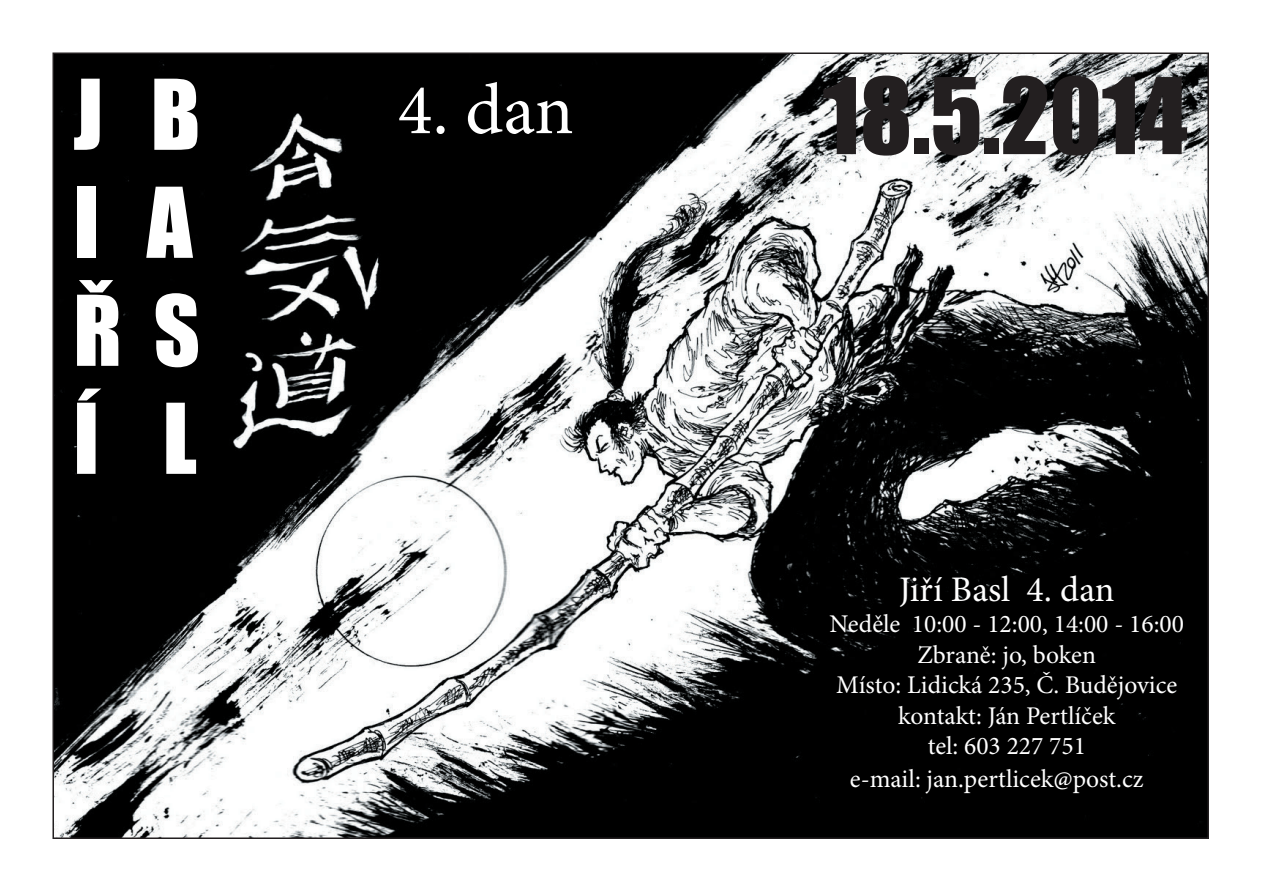
<style>
.page{position:relative;width:1263px;height:893px;background:#fff}
.page>*{position:absolute;margin:0;border:0;box-sizing:border-box;transform-origin:0 0}
.t1{font:97.5px "Impact";color:#231f20}
.t2{font:90px/108px "Impact";color:#fff;text-align:justify}
.t3{font:72px "Minion Pro";color:#fff}
.t4{font:36px "Minion Pro";color:#fff}
.t5{font:25.5px "Minion Pro";color:#fff}
</style>
<div class="page">
<img style="left:55px;top:55px;width:1151px;height:781px">
<h2 class="t2" style="left:73px;top:58px;width:128px">J B I A Ř S Í L</h2>
<h3 class="t3" style="left:398px;top:67px;width:177px">4. dan</h3>
<h1 class="t1" style="left:823px;top:40px;width:366px">18.5.2014</h1>
<h3 class="t4" style="left:899px;top:568px;width:217px">Jiří Basl 4. dan</h3>
<p class="t5" style="left:830px;top:608px;width:356px">Neděle 10:00 - 12:00, 14:00 - 16:00</p>
<p class="t5" style="left:917px;top:639px;width:180px">Zbraně: jo, boken</p>
<p class="t5" style="left:836px;top:670px;width:343px">Místo: Lidická 235, Č. Budějovice</p>
<p class="t5" style="left:898px;top:700px;width:219px">kontakt: Ján Pertlíček</p>
<p class="t5" style="left:928px;top:731px;width:160px">tel: 603 227 751</p>
<p class="t5" style="left:850px;top:763px;width:295px">e-mail: jan.pertlicek@post.cz</p>
</div>
